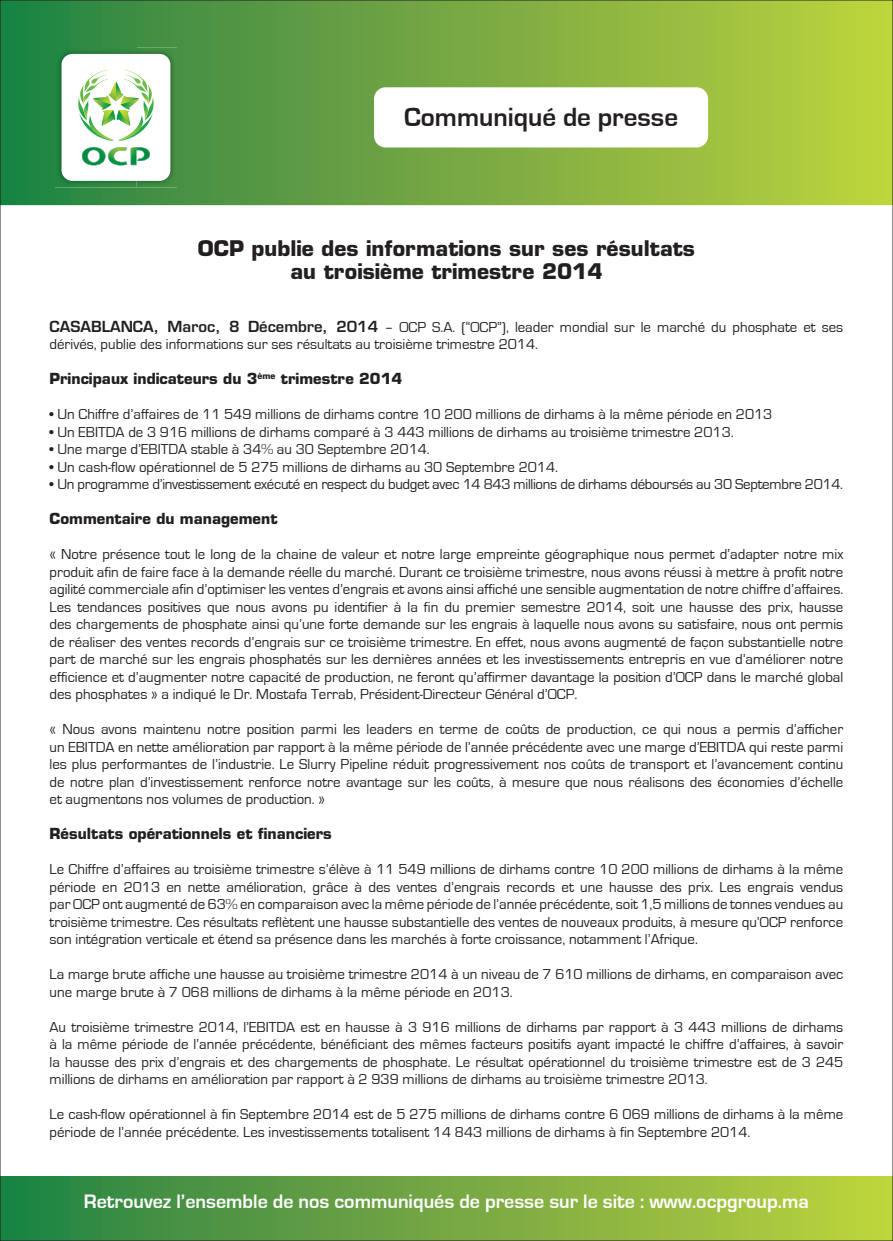
<style>
.page{position:relative;width:893px;height:1241px;background:#fff}
.page>*{position:absolute;margin:0;border:0;box-sizing:border-box;transform-origin:0 0}
.t1{font:700 27.12px "Eurostile";color:#231f20}
.t2{font:700 21px/22.8px "Eurostile";color:#231f20;text-align:center}
.t3{font:700 20.12px "Eurostile";color:#fff}
.t4{font:14.88px/17.5px "Eurostile";color:#231f20;text-align:justify}
.t5{font:14.88px "Eurostile";letter-spacing:-.02em;color:#231f20}
.t6{font:700 14.88px "Eurostile";color:#231f20}
.t7{font:600 14.88px "Eurostile";color:#231f20}
.t8{font:700 8.75px "Eurostile";color:#231f20}
.s1{font-weight:600}
</style>
<div class="page">
<svg style="left:2px;top:2px;width:889px;height:203px;background:#76ab41"></svg>
<img style="left:55px;top:47px;width:122px;height:140px">
<div style="left:62px;top:54px;width:108px;height:127px;background:#fff;border-radius:11px"></div>
<svg style="left:78px;top:70px;width:76px;height:71px"></svg>
<svg style="left:82px;top:147px;width:68px;height:18px"></svg>
<div style="left:374px;top:87px;width:334px;height:60px;background:#fff;border-radius:12px"></div>
<div style="left:0;top:1176px;width:893px;height:64px;background:linear-gradient(to right,#248045,#c1d23f)"></div>
<h1 class="t1" style="left:404px;top:103px;width:275px">Communiqué de presse</h1>
<h2 class="t2" style="left:198px;top:237px;width:499px">OCP publie des informations sur ses résultats au troisième trimestre 2014</h2>
<p class="t7" style="left:168px;top:317px;width:73px">Maroc 8,</p>
<p class="t7" style="left:50px;top:317px;width:111px">CASABLANCA,</p>
<p class="t4" style="left:50px;top:335px;width:490px">dérivés, publie des informations sur ses résultats au troisième trimestre 2014.</p>
<p class="t6" style="left:281px;top:369px;width:123px">trimestre 2014</p>
<p class="t4" style="left:336px;top:318px;width:508px"><span class="s1">2014</span> – OCP A.S . (“OCP ,” ) leader mondial sur le marché du phosphate et ses</p>
<p class="t7" style="left:248px;top:317px;width:81px">Décembre,</p>
<p class="t8" style="left:258px;top:370px;width:20px">ème</p>
<p class="t6" style="left:50px;top:369px;width:209px">Principaux indicateurs du 3</p>
<p class="t4" style="left:50px;top:405px;width:724px">• Un Chiffre ’d affaires de 11 549 millions de dirhams contre 10 200 millions de dirhams laà même période en 2013</p>
<p class="t4" style="left:50px;top:423px;width:686px">• Un EBITDA de 3 916 millions de dirhams comparé 3à 443 millions de dirhams au troisième trimestre 2013.</p>
<p class="t4" style="left:50px;top:440px;width:382px">• Une marge ’d EBITDA stable à 34% au 30 Septembre 2014.</p>
<p class="t4" style="left:50px;top:458px;width:510px">• Un cash-flow opérationnel de 5 275 millions de dirhams au 30 Septembre 2014.</p>
<p class="t5" style="left:50px;top:476px;width:795px">• Un programme ’d investissement exécuté en respect du budget avec 14 843 millions de dirhams déboursés au 30 Septembre 2014.</p>
<p class="t6" style="left:50px;top:509px;width:229px">Commentaire du management</p>
<p class="t4" style="left:50px;top:545px;width:795px">« Notre présence tout le long de la chaine de valeur et notre large empreinte géographique nous permet ’d adapter notre mix produit afin de faire face laà demande réelle du marché. Durant ce troisième trimestre, nous avons réussi à mettre à profit notre agilité commerciale afin ’d optimiser les ventes ’d engrais et avons ainsi affiché une sensible augmentation de notre chiffre ’d affaires.<br>Les tendances positives que nous avons pu identifier laà fin du premier semestre 2014, soit une hausse des prix, hausse des chargements de phosphate ainsi qu’une forte demande sur les engrais à laquelle nous avons su satisfaire, nous ont permis de réaliser des ventes records ’d engrais sur ce troisième trimestre. En effet, nous avons augmenté de façon substantielle notre part de marché sur les engrais phosphatés sur les dernières années et les investissements entrepris en vue ’d améliorer notre efficience et ’d augmenter notre capacité de production, ne feront qu’affirmer davantage la position ’d OCP dans le marché global des phosphates » a indiqué le Dr. Mostafa Terrab, Président-Directeur Général ’d OCP.</p>
<p class="t4" style="left:50px;top:720px;width:795px">« Nous avons maintenu notre position parmi les leaders en terme de coûts de production, ce qui nous a permis ’d afficher un EBITDA en nette amélioration par rapport laà même période de ’l année précédente avec une marge ’d EBITDA qui reste parmi les plus performantes de ’l industrie. Le Slurry Pipeline réduit progressivement nos coûts de transport et ’l avancement continu de notre plan ’d investissement renforce notre avantage sur les coûts à, mesure que nous réalisons des économies ’d échelle et augmentons nos volumes de production «.</p>
<p class="t6" style="left:50px;top:824px;width:284px">Résultats opérationnels et financiers</p>
<p class="t4" style="left:50px;top:860px;width:795px">Le Chiffre ’d affaires au troisième trimestre ’s élève à 11 549 millions de dirhams contre 10 200 millions de dirhams laà même période en 2013 en nette amélioration, grâce à des ventes ’d engrais records et une hausse des prix. Les engrais vendus par OCP ont augmenté de 63% en comparaison avec la même période de ’l année précédente, soit 1,5 millions de tonnes vendues au troisième trimestre. Ces résultats reflètent une hausse substantielle des ventes de nouveaux produits à, mesure qu’OCP renforce son intégration verticale et étend sa présence dans les marchés à forte croissance, notamment ’l Afrique.</p>
<p class="t4" style="left:50px;top:965px;width:795px">La marge brute affiche une hausse au troisième trimestre 2014 à un niveau de 7 610 millions de dirhams, en comparaison avec une marge brute 7à 068 millions de dirhams laà même période en 2013.</p>
<p class="t4" style="left:50px;top:1018px;width:795px">Au troisième trimestre 2014, ’l EBITDA est en hausse 3à 916 millions de dirhams par rapport 3à 443 millions de dirhams<br>laà même période de ’l année précédente, bénéficiant des mêmes facteurs positifs ayant impacté le chiffre ’d affaires à, savoir la hausse des prix ’d engrais et des chargements de phosphate. Le résultat opérationnel du troisième trimestre est de 3 245 millions de dirhams en amélioration par rapport 2à 939 millions de dirhams au troisième trimestre 2013.</p>
<p class="t4" style="left:50px;top:1105px;width:795px">Le cash-flow opérationnel à fin Septembre 2014 est de 5 275 millions de dirhams contre 6 069 millions de dirhams laà même période de ’l année précédente. Les investissements totalisent 14 843 millions de dirhams à fin Septembre 2014.</p>
<h3 class="t3" style="left:84px;top:1190px;width:727px">Retrouvez ’l ensemble de nos communiqués de presse sur le site : www.ocpgroup.ma</h3>
</div>
